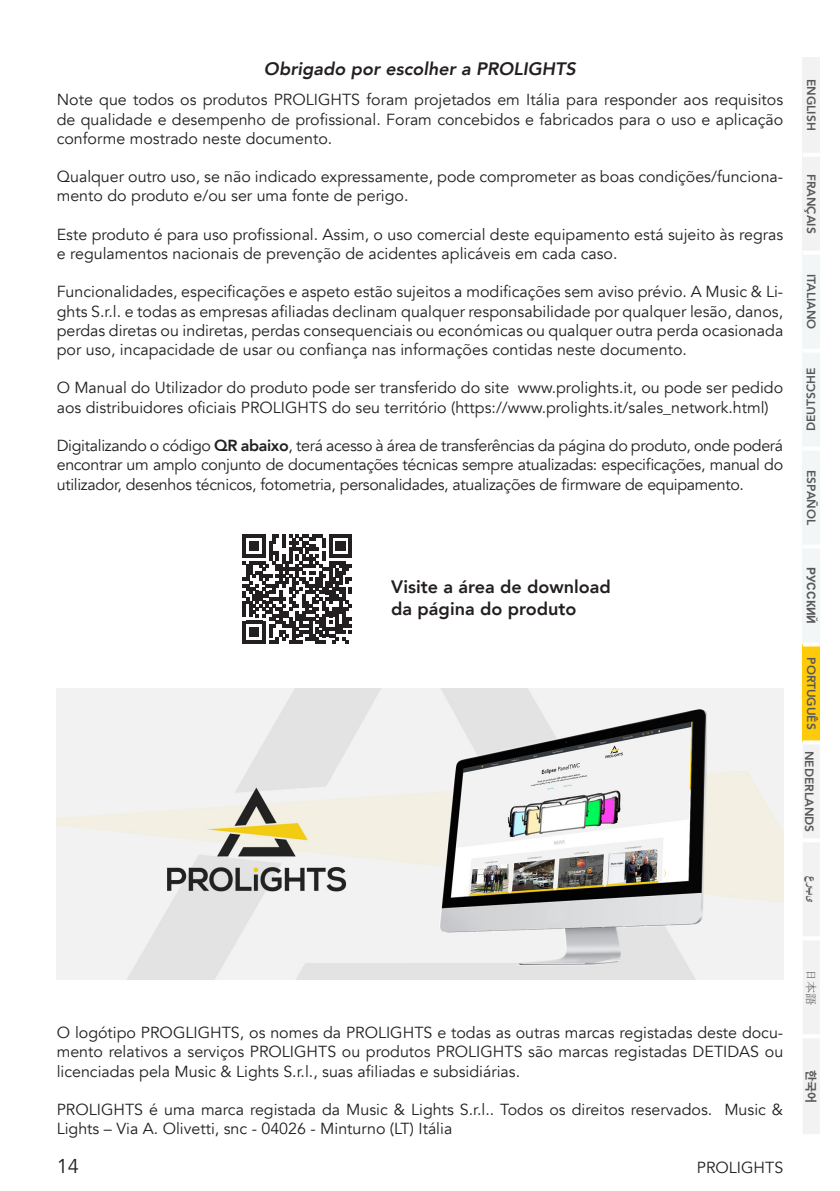
<style>
.page{position:relative;width:840px;height:1191px;background:#fff}
.page>*{position:absolute;margin:0;border:0;box-sizing:border-box;transform-origin:0 0}
.t1{font:20px "Avenir";color:#231f20}
.t2{font:800 18px/21.6px "Avenir";color:#231f20}
.t3{font:italic 800 18px "Avenir";color:#231f20}
.t4{font:16px/19.2px "Avenir";color:#231f20;text-align:justify}
.t5{font:800 12px "Avenir";color:#57585a}
.t6{font:700 12px "Arial";color:#57585a}
.t7{font:12px "MS Mincho";color:#57585a}
.t8{font:700 12px "Source Han Sans KR";color:#57585a}
.s1{font-weight:800}
</style>
<div class="page">
<img style="left:57px;top:689px;width:725px;height:290px">
<svg style="left:242px;top:534px;width:110px;height:110px"></svg>
<div style="left:802px;top:57px;width:17px;height:98px;background:#f2f2f2"></div>
<div style="left:802px;top:155px;width:17px;height:98px;background:#f2f2f2"></div>
<div style="left:802px;top:253px;width:17px;height:98px;background:#f3f6f7"></div>
<div style="left:802px;top:351px;width:17px;height:97px;background:#f3f6f7"></div>
<div style="left:802px;top:448px;width:17px;height:98px;background:#f3f6f7"></div>
<div style="left:802px;top:546px;width:17px;height:98px;background:#f3f6f7"></div>
<div style="left:802px;top:644px;width:17px;height:98px;background:#feca0a"></div>
<div style="left:803px;top:745px;width:16px;height:389px;background:#f2f2f2"></div>
<hr style="left:802px;top:153px;width:17px;height:4px;background:#fff">
<hr style="left:802px;top:251px;width:17px;height:4px;background:#fff">
<hr style="left:802px;top:446px;width:17px;height:4px;background:#fff">
<hr style="left:802px;top:544px;width:17px;height:4px;background:#fff">
<hr style="left:802px;top:642px;width:17px;height:4px;background:#fff">
<svg style="left:802px;top:740px;width:17px;height:2px"></svg>
<hr style="left:802px;top:838px;width:17px;height:4px;background:#fff">
<hr style="left:802px;top:936px;width:17px;height:4px;background:#fff">
<hr style="left:802px;top:1034px;width:17px;height:4px;background:#fff">
<hr style="left:802px;top:349px;width:17px;height:4px;background:#fff">
<p class="t3" style="left:264px;top:58px;width:313px">Obrigado por escolher a PROLIGHTS</p>
<p class="t4" style="left:57px;top:91px;width:727px">Note que todos os produtos PROLIGHTS foram projetados em Itália para responder aos requisitos de qualidade e desempenho de profissional. Foram concebidos e fabricados para o uso e aplicação conforme mostrado neste documento.</p>
<p class="t4" style="left:57px;top:167px;width:727px">Qualquer outro uso, se não indicado expressamente, pode comprometer as boas condições/funciona&shy;mento do produto e/ou ser uma fonte de perigo.</p>
<p class="t4" style="left:57px;top:225px;width:727px">Este produto é para uso profissional. Assim, o uso comercial deste equipamento está sujeito às regras e regulamentos nacionais de prevenção de acidentes aplicáveis em cada caso.</p>
<p class="t4" style="left:57px;top:283px;width:727px">Funcionalidades, especificações e aspeto estão sujeitos a modificações sem aviso prévio. A Music &amp; Li&shy;ghts S.r.l. e todas as empresas afiliadas declinam qualquer responsabilidade por qualquer lesão, danos, perdas diretas ou indiretas, perdas consequenciais ou económicas ou qualquer outra perda ocasionada por uso, incapacidade de usar ou confiança nas informações contidas neste documento.</p>
<p class="t4" style="left:57px;top:379px;width:727px">O Manual do Utilizador do produto pode ser transferido do site www.prolights.it, ou pode ser pedido aos distribuidores oficiais PROLIGHTS do seu território (https://www.prolights.it/sales_network.html)</p>
<p class="t4" style="left:57px;top:436px;width:727px">Digitalizando o código <span class="s1">QR abaixo</span>, terá acesso à área de transferências da página do produto, onde poderá encontrar um amplo conjunto de documentações técnicas sempre atualizadas: especificações, manual do utilizador, desenhos técnicos, fotometria, personalidades, atualizações de firmware de equipamento.</p>
<p class="t2" style="left:391px;top:576px;width:221px">Visite a área de download da página do produto</p>
<p class="t5" style="left:820px;top:79px;width:53px;rotate:90deg">ENGLISH</p>
<p class="t5" style="left:820px;top:174px;width:61px;rotate:90deg">FRANÇAIS</p>
<p class="t5" style="left:820px;top:274px;width:57px;rotate:90deg">ITALIANO</p>
<p class="t5" style="left:801px;top:431px;width:65px;rotate:-90deg">DEUTSCHE</p>
<p class="t5" style="left:820px;top:470px;width:57px;rotate:90deg">ESPAÑOL</p>
<p class="t6" style="left:819px;top:567px;width:59px;rotate:90deg">РУССКИЙ</p>
<p class="t5" style="left:820px;top:657px;width:74px;rotate:90deg">PORTUGUÊS</p>
<p class="t5" style="left:818px;top:750px;width:83px;rotate:90deg">NEDERLANDS</p>
<p class="t6" style="left:819px;top:875px;width:29px;rotate:90deg">برع ى</p>
<p class="t4" style="left:57px;top:1023px;width:727px">O logótipo PROGLIGHTS, os nomes da PROLIGHTS e todas as outras marcas registadas deste docu&shy;mento relativos a serviços PROLIGHTS ou produtos PROLIGHTS são marcas registadas DETIDAS ou licenciadas pela Music &amp; Lights S.r.l., suas afiliadas e subsidiárias.</p>
<p class="t4" style="left:57px;top:1100px;width:727px">PROLIGHTS é uma marca registada da Music &amp; Lights S.r.l.. Todos os direitos reservados. Music &amp;<br>Lights – Via A. Olivetti, snc - 04026 - Minturno (LT) Itália</p>
<p class="t1" style="left:57px;top:1154px;width:24px">14</p>
<p class="t4" style="left:696px;top:1158px;width:88px">PROLIGHTS</p>
<p class="t7" style="left:816px;top:969px;width:37px;rotate:90deg">日本語</p>
<p class="t8" style="left:817px;top:1069px;width:35px;rotate:90deg">한국어</p>
</div>
